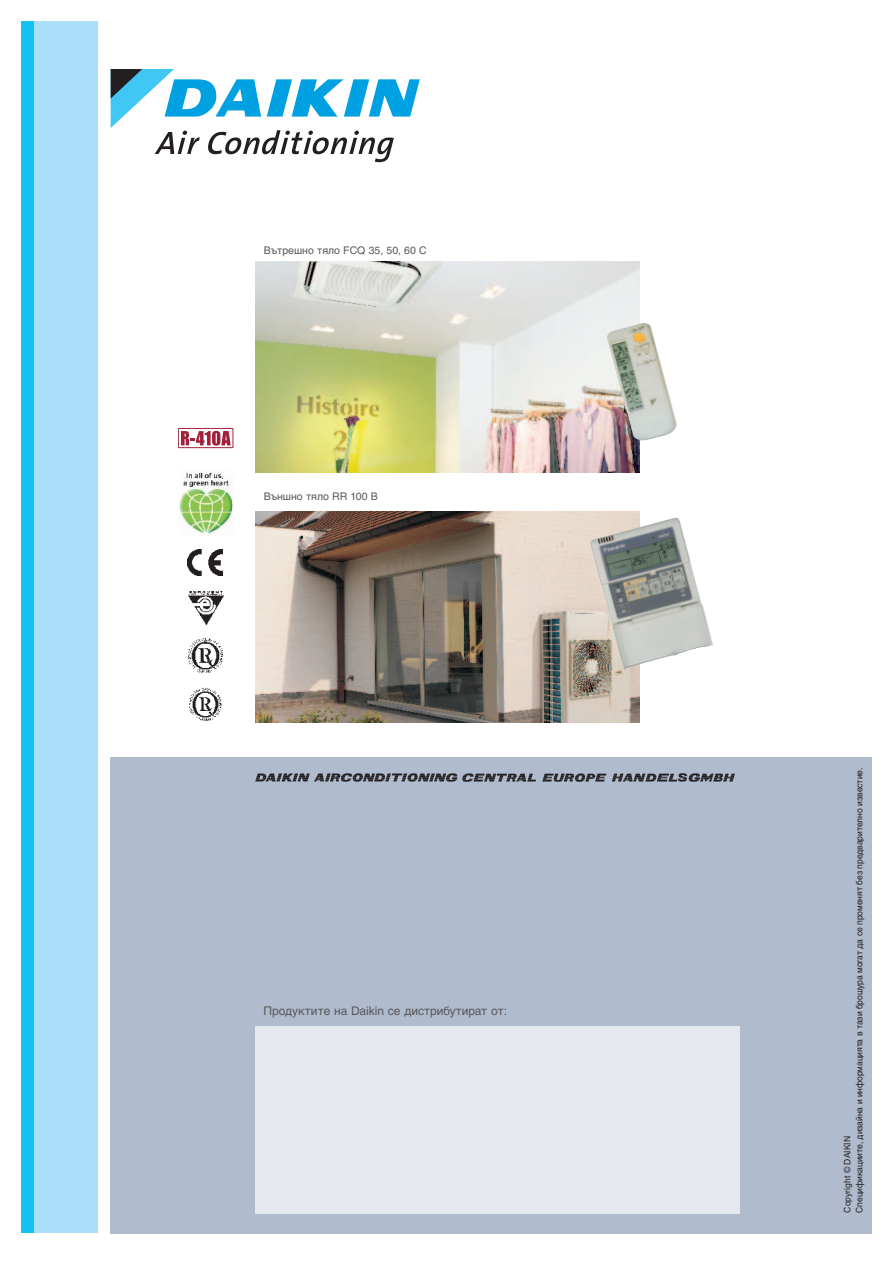
<style>
.page{position:relative;width:893px;height:1263px;background:#fff}
.page>*{position:absolute;margin:0;border:0;box-sizing:border-box;transform-origin:0 0}
.t1{font:12px "Helvetica Cyr Upright";color:#57585a}
.t2{font:10.5px "Helvetica Cyr Upright";color:#57585a}
.t3{font:9px "Helvetica Cyr Upright";letter-spacing:-.01em;color:#231f20;scale:.95 1}
.t4{font:9px "Arial CE";color:#231f20;scale:.95 1}
</style>
<div class="page">
<div style="left:21px;top:21px;width:77px;height:1212px;background:#aae0f9"></div>
<div style="left:21px;top:21px;width:13px;height:1212px;background:#15c0f2"></div>
<div style="left:110px;top:757px;width:761px;height:476px;background:#b1bbce"></div>
<div style="left:255px;top:1026px;width:485px;height:187px;background:#e5e8ee"></div>
<svg style="left:111px;top:69px;width:309px;height:93px"></svg>
<img style="left:255px;top:262px;width:384px;height:211px">
<img style="left:255px;top:511px;width:384px;height:212px">
<img style="left:590px;top:518px;width:123px;height:152px">
<img style="left:606px;top:323px;width:71px;height:119px">
<img style="left:188px;top:550px;width:35px;height:26px">
<img style="left:188px;top:592px;width:35px;height:32px">
<img style="left:188px;top:637px;width:35px;height:36px">
<img style="left:189px;top:687px;width:33px;height:35px">
<img style="left:179px;top:471px;width:54px;height:63px">
<div style="left:178px;top:428px;width:55px;height:20px;background:#fff;border:1px solid #a0203b"></div>
<svg style="left:181px;top:431px;width:50px;height:15px"></svg>
<svg style="left:255px;top:773px;width:480px;height:9px"></svg>
<p class="t2" style="left:264px;top:247px;width:165px">Вътрешно тяло FCQ 35, 50, 60 C</p>
<p class="t2" style="left:264px;top:492px;width:116px">Външно тяло RR 100 B</p>
<h1 class="t1" style="left:263px;top:1007px;width:245px">Продуктите на Daikin се дистрибутират от:</h1>
<p class="t3" style="left:856px;top:1213px;width:470px;rotate:-90deg">Спецификациите, дизайна и информацията в тази брошура могат да се променят без предварително известие.</p>
<p class="t4" style="left:844px;top:1213px;width:82px;rotate:-90deg">Copyright © DAIKIN</p>
</div>
